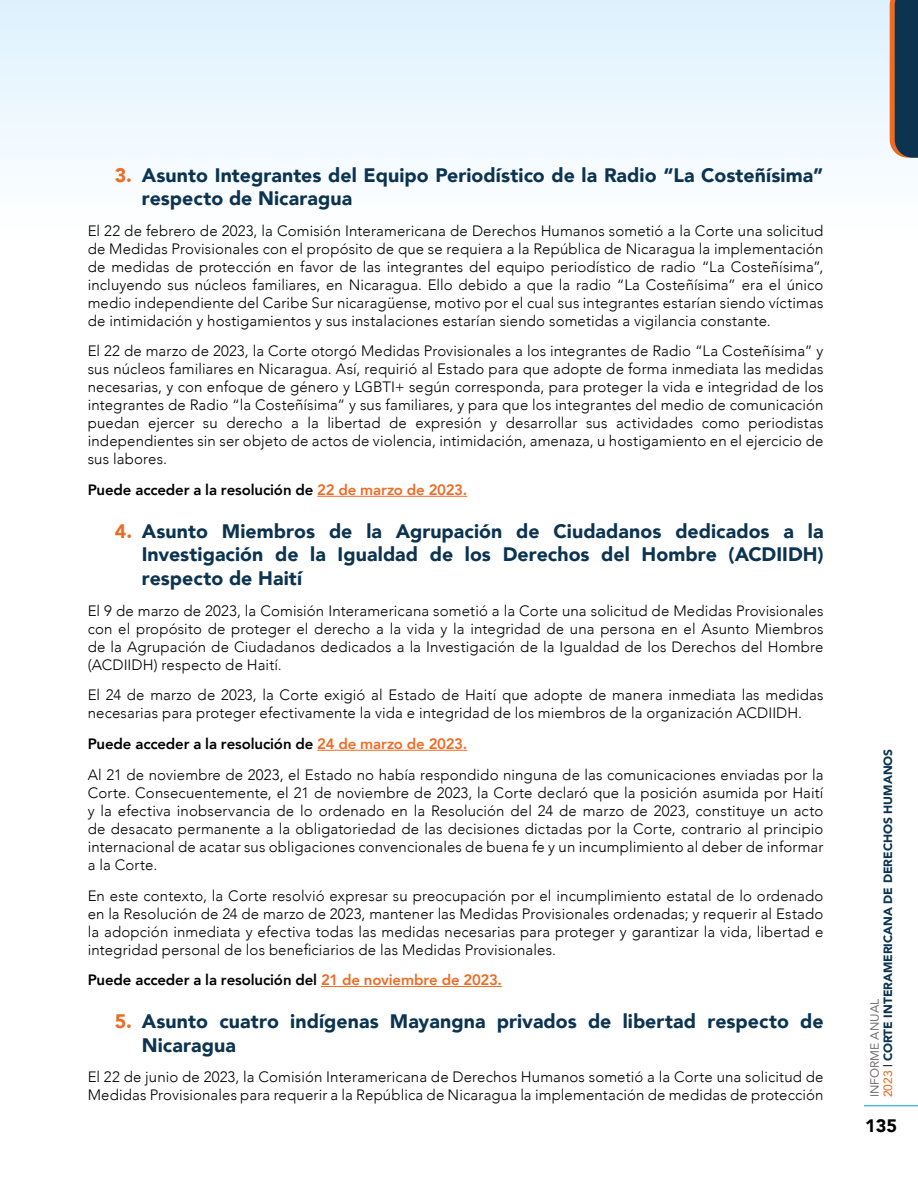
<style>
.page{position:relative;width:918px;height:1188px;background:#fff}
.page>*{position:absolute;margin:0;border:0;box-sizing:border-box;transform-origin:0 0}
.t1{font:900 19.5px/23.4px "Avenir";letter-spacing:.005em;color:#0c3451}
.t2{font:900 18px "Avenir";color:#000}
.t3{font:300 15px/18px "Avenir";letter-spacing:.01em;color:#000;text-align:justify}
.t4{font:800 15px "Avenir";letter-spacing:-.01em;color:#000}
.t5{font:900 12px/13.5px "Avenir";color:#0c3451}
.s1{color:#ed6c25}
.s2{font-weight:800}
.s3{font-weight:800;color:#ed6c25}
.s4{font-weight:400;color:#767171}
.s5{font-weight:500;color:#ed6c25}
.s6{font-weight:500;color:#000}
</style>
<div class="page">
<hr style="left:864px;top:1106px;width:54px;height:1px;background:#009fe3">
<div style="left:0;top:0;width:918px;height:294px;background:linear-gradient(to bottom,#def2fd,#fff)"></div>
<svg style="left:890px;top:0;width:28px;height:158px"></svg>
<hr style="left:317px;top:496px;width:150px;height:1px;background:#ed6c25">
<hr style="left:317px;top:750px;width:150px;height:1px;background:#ed6c25">
<hr style="left:321px;top:986px;width:181px;height:1px;background:#ed6c25">
<h1 class="t1" style="left:142px;top:163px;width:683px;text-indent:-27px"><span class="s1">3.</span> Asunto Integrantes del Equipo Periodístico de la Radio “La Costeñísima” respecto de Nicaragua</h1>
<p class="t3" style="left:88px;top:222px;width:737px">El 22 de febrero de 2023, la Comisión Interamericana de Derechos Humanos sometió a la Corte una solicitud de Medidas Provisionales con el propósito de que se requiera a la República de Nicaragua la implementación de medidas de protección en favor de las integrantes del equipo periodístico de radio “La Costeñísima”, incluyendo sus núcleos familiares, en Nicaragua. Ello debido a que la radio “La Costeñísima” era el único medio independiente del Caribe Sur nicaragüense, motivo por el cual sus integrantes estarían siendo víctimas de intimidación y hostigamientos y sus instalaciones estarían siendo sometidas a vigilancia constante.</p>
<p class="t3" style="left:88px;top:342px;width:737px">El 22 de marzo de 2023, la Corte otorgó Medidas Provisionales a los integrantes de Radio “La Costeñísima” y sus núcleos familiares en Nicaragua. Así, requirió al Estado para que adopte de forma inmediata las medidas necesarias, y con enfoque de género y LGBTI+ según corresponda, para proteger la vida e integridad de los integrantes de Radio “la Costeñísima” y sus familiares, y para que los integrantes del medio de comunicación puedan ejercer su derecho a la libertad de expresión y desarrollar sus actividades como periodistas independientes sin ser objeto de actos de violencia, intimidación, amenaza, u hostigamiento en el ejercicio de sus labores.</p>
<p class="t4" style="left:88px;top:478px;width:381px">Puede acceder a la resolución de <span class="s1">22 de marzo de 2023.</span></p>
<h1 class="t1" style="left:142px;top:519px;width:683px;text-align:justify;text-indent:-27px"><span class="s1">4.</span> Asunto Miembros de la Agrupación de Ciudadanos dedicados a la Investigación de la Igualdad de los Derechos del Hombre (ACDIIDH) respecto de Haití</h1>
<p class="t3" style="left:88px;top:601px;width:737px">El 9 de marzo de 2023, la Comisión Interamericana sometió a la Corte una solicitud de Medidas Provisionales con el propósito de proteger el derecho a la vida y la integridad de una persona en el Asunto Miembros de la Agrupación de Ciudadanos dedicados a la Investigación de la Igualdad de los Derechos del Hombre (ACDIIDH) respecto de Haití.</p>
<p class="t3" style="left:88px;top:686px;width:737px">El 24 de marzo de 2023, la Corte exigió al Estado de Haití que adopte de manera inmediata las medidas necesarias para proteger efectivamente la vida e integridad de los miembros de la organización ACDIIDH.</p>
<p class="t3" style="left:88px;top:729px;width:737px;line-height:30.8px"><span class="s2">Puede acceder a la resolución de</span> <span class="s3">24 de marzo de 2023.<br></span>Al 21 de noviembre de 2023, el Estado no había respondido ninguna de las comunicaciones enviadas por la</p>
<p class="t3" style="left:88px;top:784px;width:737px">Corte. Consecuentemente, el 21 de noviembre de 2023, la Corte declaró que la posición asumida por Haití y la efectiva inobservancia de lo ordenado en la Resolución del 24 de marzo de 2023, constituye un acto de desacato permanente a la obligatoriedad de las decisiones dictadas por la Corte, contrario al principio internacional de acatar sus obligaciones convencionales de buena fe y un incumplimiento al deber de informar a la Corte.</p>
<p class="t3" style="left:88px;top:886px;width:737px">En este contexto, la Corte resolvió expresar su preocupación por el incumplimiento estatal de lo ordenado en la Resolución de 24 de marzo de 2023, mantener las Medidas Provisionales ordenadas; y requerir al Estado la adopción inmediata y efectiva todas las medidas necesarias para proteger y garantizar la vida, libertad e integridad personal de los beneficiarios de las Medidas Provisionales.</p>
<p class="t4" style="left:88px;top:968px;width:416px">Puede acceder a la resolución del <span class="s1">21 de noviembre de 2023.</span></p>
<h1 class="t1" style="left:142px;top:1009px;width:683px;text-indent:-27px"><span class="s1">5.</span> Asunto cuatro indígenas Mayangna privados de libertad respecto de<br>Nicaragua</h1>
<p class="t3" style="left:88px;top:1068px;width:737px">El 22 de junio de 2023, la Comisión Interamericana de Derechos Humanos sometió a la Corte una solicitud de<br>Medidas Provisionales para requerir a la República de Nicaragua la implementación de medidas de protección</p>
<p class="t5" style="left:867px;top:1097px;width:350px;rotate:-90deg"><span class="s4">INFORME ANUAL<br></span><span class="s5">2023</span> <span class="s6">|</span> CORTE INTERAMERICANA DE DERECHOS HUMANOS</p>
<p class="t2" style="left:865px;top:1110px;width:33px">135</p>
</div>
